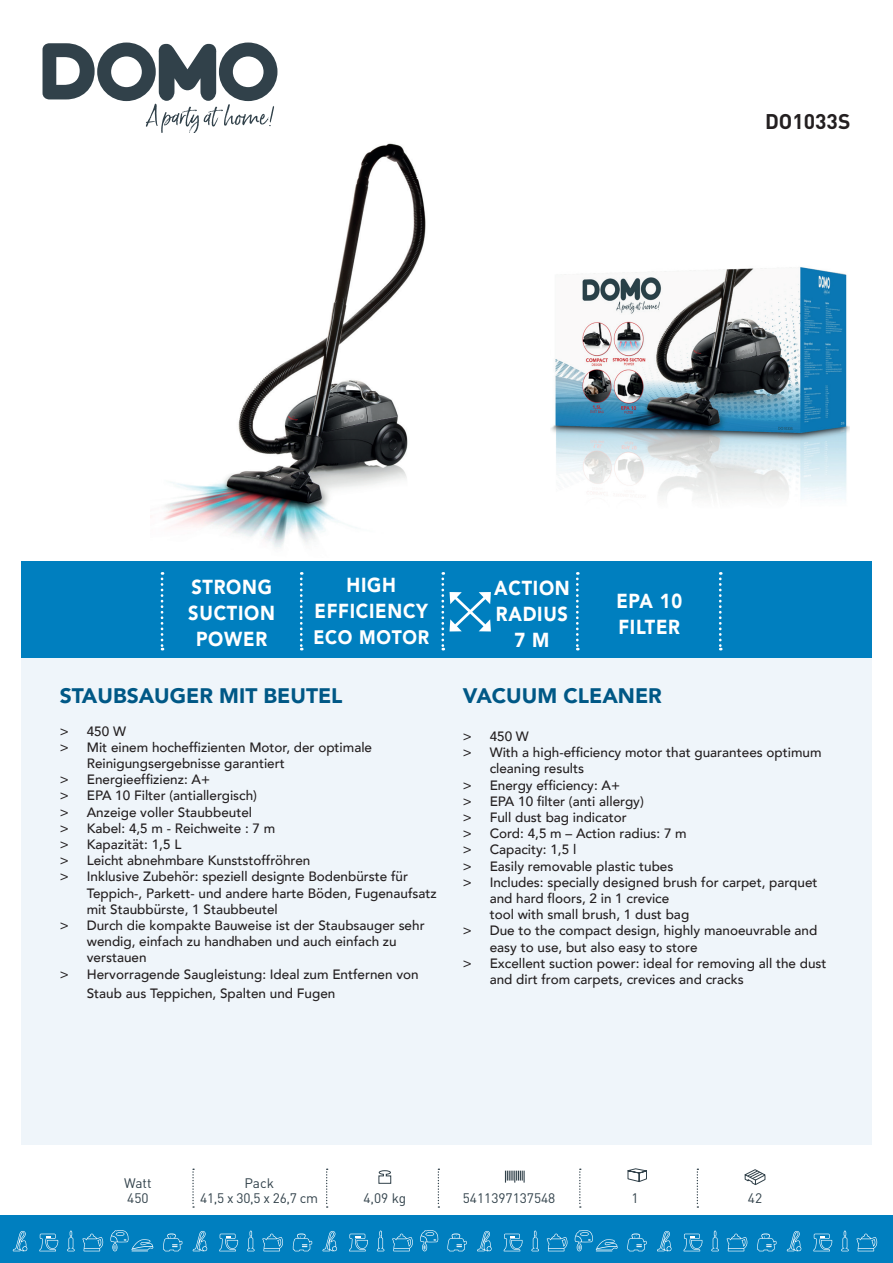
<style>
.page{position:relative;width:893px;height:1263px;background:#fff}
.page>*{position:absolute;margin:0;border:0;box-sizing:border-box;transform-origin:0 0}
.t1{font:900 21px "Avenir";color:#005886}
.t2{font:700 21px "DIN";color:#231f20}
.t3{font:900 20.25px/26.1px "Avenir";letter-spacing:.04em;color:#fff;text-align:center;scale:.9 1}
.t4{font:900 19.5px "Avenir";letter-spacing:.04em;color:#fff;scale:.9 1}
.t5{font:13.65px/15px "DIN";color:#31414a}
.t6{font:13.65px/15px "DIN";letter-spacing:-.02em;color:#31414a;text-align:center}
.t7{font:500 13.5px "Avenir";color:#231f20}
</style>
<div class="page">
<div style="left:21px;top:658px;width:851px;height:486px;background:#eff5fa"></div>
<svg style="left:43px;top:43px;width:234px;height:90px"></svg>
<div style="left:0;top:1215px;width:893px;height:48px;background:#007fbf"></div>
<svg style="left:505px;top:1170px;width:20px;height:12px"></svg>
<svg style="left:378px;top:1170px;width:14px;height:14px"></svg>
<svg style="left:627px;top:1168px;width:20px;height:14px"></svg>
<svg style="left:744px;top:1169px;width:22px;height:16px"></svg>
<svg style="left:192px;top:1168px;width:2px;height:40px"></svg>
<svg style="left:326px;top:1168px;width:2px;height:40px"></svg>
<svg style="left:438px;top:1168px;width:1px;height:40px"></svg>
<svg style="left:579px;top:1168px;width:2px;height:40px"></svg>
<svg style="left:697px;top:1168px;width:1px;height:40px"></svg>
<svg style="left:13px;top:1231px;width:14px;height:20px"></svg>
<svg style="left:67px;top:1230px;width:8px;height:21px"></svg>
<svg style="left:82px;top:1233px;width:21px;height:18px"></svg>
<svg style="left:39px;top:1234px;width:19px;height:17px"></svg>
<svg style="left:110px;top:1230px;width:43px;height:21px"></svg>
<svg style="left:193px;top:1231px;width:14px;height:20px"></svg>
<svg style="left:163px;top:1233px;width:19px;height:18px"></svg>
<svg style="left:247px;top:1230px;width:8px;height:21px"></svg>
<svg style="left:262px;top:1233px;width:21px;height:18px"></svg>
<svg style="left:219px;top:1234px;width:19px;height:17px"></svg>
<svg style="left:323px;top:1231px;width:14px;height:20px"></svg>
<svg style="left:293px;top:1233px;width:19px;height:18px"></svg>
<svg style="left:377px;top:1230px;width:7px;height:21px"></svg>
<svg style="left:420px;top:1230px;width:19px;height:21px"></svg>
<svg style="left:392px;top:1233px;width:21px;height:18px"></svg>
<svg style="left:349px;top:1234px;width:19px;height:17px"></svg>
<svg style="left:477px;top:1231px;width:15px;height:20px"></svg>
<svg style="left:447px;top:1233px;width:20px;height:18px"></svg>
<svg style="left:531px;top:1230px;width:8px;height:21px"></svg>
<svg style="left:547px;top:1233px;width:20px;height:18px"></svg>
<svg style="left:504px;top:1234px;width:18px;height:17px"></svg>
<svg style="left:574px;top:1230px;width:44px;height:21px"></svg>
<svg style="left:657px;top:1231px;width:14px;height:20px"></svg>
<svg style="left:627px;top:1233px;width:20px;height:18px"></svg>
<svg style="left:711px;top:1230px;width:8px;height:21px"></svg>
<svg style="left:727px;top:1233px;width:20px;height:18px"></svg>
<svg style="left:684px;top:1234px;width:18px;height:17px"></svg>
<svg style="left:787px;top:1231px;width:14px;height:20px"></svg>
<svg style="left:757px;top:1233px;width:19px;height:18px"></svg>
<svg style="left:841px;top:1230px;width:8px;height:21px"></svg>
<svg style="left:856px;top:1233px;width:21px;height:18px"></svg>
<svg style="left:813px;top:1234px;width:19px;height:17px"></svg>
<div style="left:21px;top:561px;width:851px;height:97px;background:#007fbf"></div>
<svg style="left:300px;top:572px;width:3px;height:78px"></svg>
<svg style="left:441px;top:572px;width:3px;height:78px"></svg>
<svg style="left:576px;top:572px;width:3px;height:78px"></svg>
<svg style="left:719px;top:572px;width:3px;height:78px"></svg>
<svg style="left:161px;top:572px;width:2px;height:78px"></svg>
<svg style="left:450px;top:592px;width:41px;height:39px"></svg>
<img style="left:163px;top:143px;width:263px;height:405px">
<img style="left:551px;top:267px;width:299px;height:233px">
<h1 class="t2" style="left:765px;top:108px;width:87px">DO1033S</h1>
<h2 class="t3" style="left:315px;top:572px;width:128px">HIGH<br>EFFICIENCY</h2>
<h3 class="t4" style="left:313px;top:621px;width:130px">ECO MOTOR</h3>
<h2 class="t3" style="left:188px;top:573px;width:98px">STRONG<br>SUCTION<br>POWER</h2>
<h2 class="t3" style="left:494px;top:575px;width:85px">ACTION<br>RADIUS<br>7 M</h2>
<h2 class="t3" style="left:616px;top:588px;width:75px;text-align:left">EPA 10<br>FILTER</h2>
<h1 class="t1" style="left:60px;top:678px;width:284px">STAUBSAUGER MIT BEUTEL</h1>
<p class="t7" style="left:60px;top:719px;width:68px">&gt; 450 W</p>
<p class="t7" style="left:60px;top:735px;width:314px">&gt; Mit einem hocheffizienten Motor, der optimale</p>
<p class="t7" style="left:87px;top:751px;width:199px">Reinigungsergebnisse garantiert</p>
<p class="t7" style="left:60px;top:768px;width:152px">&gt; Energieeffizienz: A+</p>
<p class="t7" style="left:60px;top:784px;width:199px">&gt; EPA 10 Filter (antiallergisch)</p>
<p class="t7" style="left:60px;top:800px;width:194px">&gt; Anzeige voller Staubbeutel</p>
<p class="t7" style="left:60px;top:816px;width:217px">&gt; Kabel: 4,5 m - Reichweite : 7 m</p>
<p class="t7" style="left:60px;top:832px;width:123px">&gt; Kapazität: 1,5 L</p>
<p class="t7" style="left:60px;top:849px;width:252px">&gt; Leicht abnehmbare Kunststoffröhren</p>
<p class="t7" style="left:60px;top:865px;width:350px">&gt; Inklusive Zubehör: speziell designte Bodenbürste für</p>
<p class="t7" style="left:87px;top:881px;width:351px">Teppich-, Parkett- und andere harte Böden, Fugenaufsatz</p>
<p class="t7" style="left:87px;top:897px;width:193px">mit Staubbürste, 1 Staubbeutel</p>
<p class="t7" style="left:60px;top:913px;width:366px">&gt; Durch die kompakte Bauweise ist der Staubsauger sehr</p>
<p class="t7" style="left:87px;top:930px;width:311px">wendig, einfach zu handhaben und auch einfach zu</p>
<p class="t7" style="left:87px;top:946px;width:61px">verstauen</p>
<p class="t7" style="left:60px;top:962px;width:360px">&gt; Hervorragende Saugleistung: Ideal zum Entfernen von</p>
<p class="t7" style="left:87px;top:982px;width:250px">Staub aus Teppichen, Spalten und Fugen</p>
<h1 class="t1" style="left:463px;top:678px;width:201px">VACUUM CLEANER</h1>
<p class="t7" style="left:463px;top:724px;width:68px">&gt; 450 W</p>
<p class="t7" style="left:463px;top:741px;width:360px">&gt; With a high-efficiency motor that guarantees optimum</p>
<p class="t7" style="left:490px;top:757px;width:96px">cleaning results</p>
<p class="t7" style="left:463px;top:773px;width:159px">&gt; Energy efficiency: A+</p>
<p class="t7" style="left:463px;top:789px;width:183px">&gt; EPA 10 filter (anti allergy)</p>
<p class="t7" style="left:463px;top:805px;width:165px">&gt; Full dust bag indicator</p>
<p class="t7" style="left:463px;top:822px;width:226px">&gt; Cord: 4,5 m – Action radius: 7 m</p>
<p class="t7" style="left:463px;top:838px;width:115px">&gt; Capacity: 1,5 l</p>
<p class="t7" style="left:463px;top:854px;width:212px">&gt; Easily removable plastic tubes</p>
<p class="t7" style="left:463px;top:870px;width:356px">&gt; Includes: specially designed brush for carpet, parquet</p>
<p class="t7" style="left:490px;top:886px;width:181px">and hard floors, 2 in 1 crevice</p>
<p class="t7" style="left:490px;top:903px;width:201px">tool with small brush, 1 dust bag</p>
<p class="t7" style="left:463px;top:919px;width:356px">&gt; Due to the compact design, highly manoeuvrable and</p>
<p class="t7" style="left:490px;top:935px;width:209px">easy to use, but also easy to store</p>
<p class="t7" style="left:463px;top:951px;width:365px">&gt; Excellent suction power: ideal for removing all the dust</p>
<p class="t7" style="left:490px;top:967px;width:256px">and dirt from carpets, crevices and cracks</p>
<p class="t5" style="left:124px;top:1175px;width:29px">Watt<br>450</p>
<p class="t6" style="left:200px;top:1175px;width:120px">Pack<br>41,5 x 30,5 x 26,7 cm</p>
<p class="t5" style="left:363px;top:1190px;width:44px">4,09 kg</p>
<p class="t5" style="left:463px;top:1190px;width:94px">5411397137548</p>
<p class="t5" style="left:631px;top:1190px;width:9px">1</p>
<p class="t5" style="left:748px;top:1190px;width:16px">42</p>
</div>
